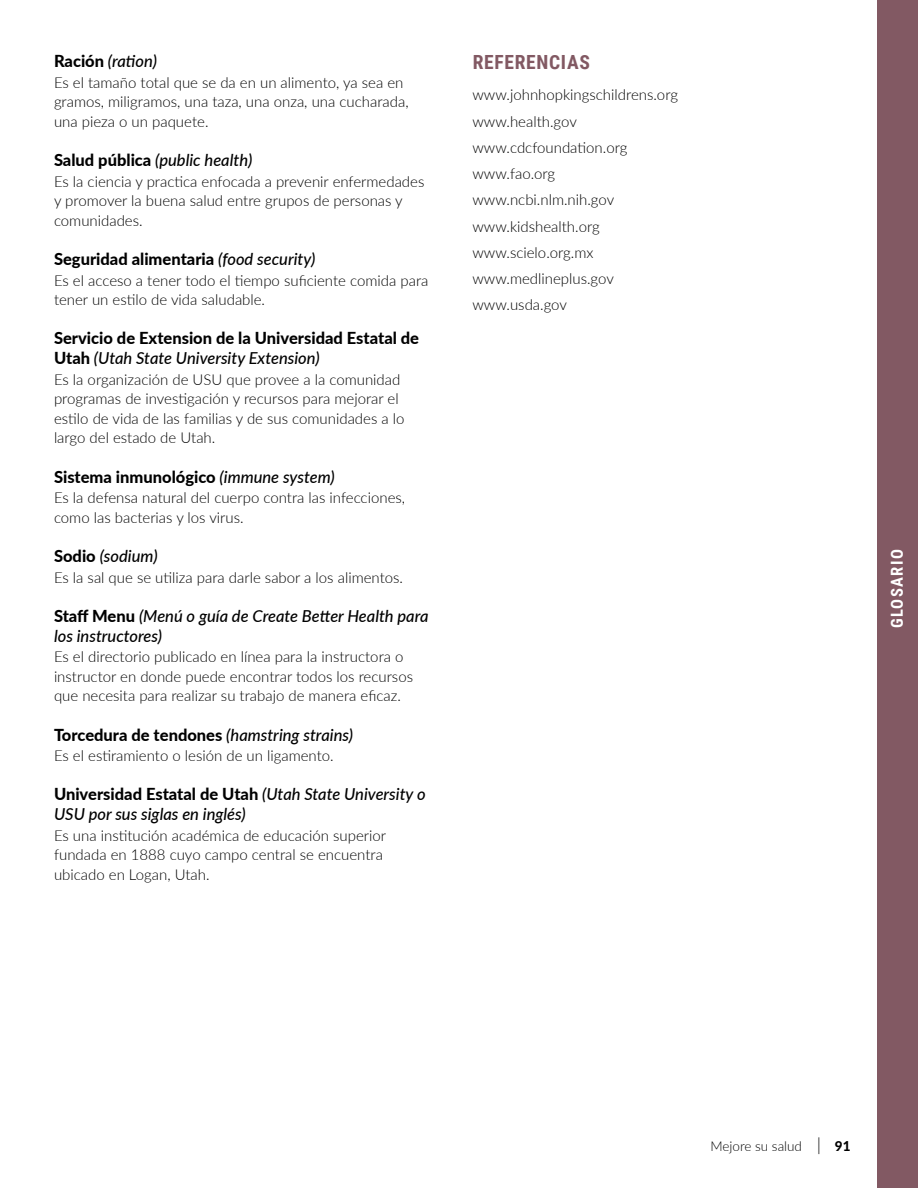
<style>
.page{position:relative;width:918px;height:1188px;background:#fff}
.page>*{position:absolute;margin:0;border:0;box-sizing:border-box;transform-origin:0 0}
.t1{font:700 19.5px "Roboto Condensed";letter-spacing:.035em;color:#825963}
.t2{font:italic 500 16.5px/19.8px "Lato";color:#000}
.t3{font:800 16.5px/19.8px "Lato";color:#000}
.t4{font:700 16.5px "Roboto Condensed";letter-spacing:.085em;color:#fff}
.t5{font:300 15px/19.5px "Lato";color:#000}
.t6{font:300 13.5px "Lato";color:#000}
.s1{font-weight:800;font-style:normal}
.s2{font-weight:500;font-style:italic}
.s3{font-style:italic;font-size:18px}
.s4{font-weight:800}
</style>
<div class="page">
<div style="left:877px;top:0;width:41px;height:1188px;background:#825963"></div>
<p class="t2" style="left:54px;top:51px;width:105px"><span class="s1">Ración</span> (ration)</p>
<p class="t5" style="left:54px;top:72px;width:356px">Es el tamaño total que se da en un alimento, ya sea en gramos, miligramos, una taza, una onza, una cucharada, una pieza o un paquete.</p>
<p class="t2" style="left:54px;top:150px;width:200px"><span class="s1">Salud pública</span> (public health)</p>
<p class="t5" style="left:54px;top:171px;width:372px">Es la ciencia y practica enfocada a prevenir enfermedades y promover la buena salud entre grupos de personas y comunidades.</p>
<p class="t3" style="left:54px;top:248px;width:263px">Seguridad alimentaria <span class="s2">(food security)</span></p>
<p class="t5" style="left:54px;top:270px;width:376px">Es el acceso a tener todo el tiempo suficiente comida para tener un estilo de vida saludable.</p>
<p class="t3" style="left:54px;top:328px;width:367px">Servicio de Extension de la Universidad Estatal de<br>Utah <span class="s2">(Utah State University Extension)</span></p>
<p class="t5" style="left:54px;top:369px;width:352px">Es la organización de USU que provee a la comunidad programas de investigación y recursos para mejorar el estilo de vida de las familias y de sus comunidades a lo largo del estado de Utah.</p>
<p class="t3" style="left:54px;top:466px;width:282px">Sistema inmunológico <span class="s2">(immune system)</span></p>
<p class="t5" style="left:54px;top:487px;width:353px">Es la defensa natural del cuerpo contra las infecciones, como las bacterias y los virus.</p>
<p class="t2" style="left:54px;top:545px;width:105px"><span class="s1">Sodio</span> (sodium)</p>
<p class="t5" style="left:54px;top:567px;width:351px">Es la sal que se utiliza para darle sabor a los alimentos.</p>
<p class="t2" style="left:54px;top:605px;width:376px"><span class="s1">Staff Menu</span> (Menú o guía de Create Better Health para los instructores)</p>
<p class="t5" style="left:54px;top:647px;width:361px">Es el directorio publicado en línea para la instructora o instructor en donde puede encontrar todos los recursos que necesita para realizar su trabajo de manera eficaz.</p>
<p class="t3" style="left:54px;top:724px;width:301px">Torcedura de tendones <span class="s2">(hamstring strains)</span></p>
<p class="t5" style="left:54px;top:745px;width:281px">Es el estiramiento o lesión de un ligamento.</p>
<p class="t2" style="left:54px;top:784px;width:373px"><span class="s1">Universidad Estatal de Utah</span> (Utah State University o<br>USU por sus siglas en inglés)</p>
<p class="t5" style="left:54px;top:825px;width:334px">Es una institución académica de educación superior fundada en 1888 cuyo campo central se encuentra ubicado en Logan, Utah.</p>
<p class="t1" style="left:473px;top:48px;width:119px">REFERENCIAS</p>
<p class="t5" style="left:472px;top:85px;width:207px">www.johnhopkingschildrens.org</p>
<p class="t5" style="left:472px;top:111px;width:106px">www.health.gov</p>
<p class="t5" style="left:472px;top:137px;width:156px">www.cdcfoundation.org</p>
<p class="t5" style="left:472px;top:163px;width:84px">www.fao.org</p>
<p class="t5" style="left:472px;top:190px;width:143px">www.ncbi.nlm.nih.gov</p>
<p class="t5" style="left:472px;top:216px;width:129px">www.kidshealth.org</p>
<p class="t5" style="left:472px;top:242px;width:123px">www.scielo.org.mx</p>
<p class="t5" style="left:472px;top:268px;width:143px">www.medlineplus.gov</p>
<p class="t5" style="left:472px;top:295px;width:96px">www.usda.gov</p>
<p class="t4" style="left:885px;top:628px;width:81px;rotate:-90deg">GLOSARIO</p>
<p class="t6" style="left:710px;top:1137px;width:142px">Mejore su salud <span class="s3">|</span> <span class="s4">91</span></p>
</div>
